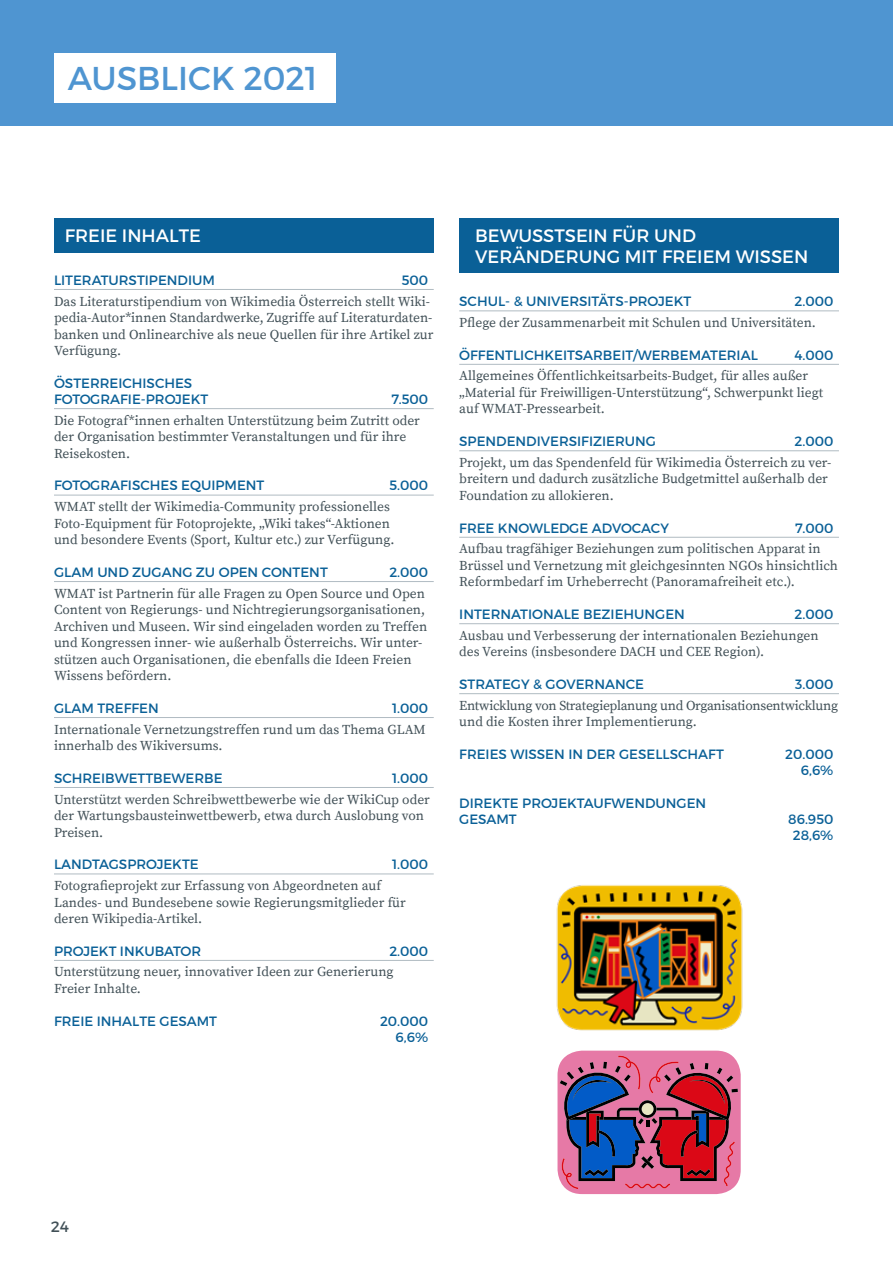
<style>
.page{position:relative;width:893px;height:1263px;background:#fff}
.page>*{position:absolute;margin:0;border:0;box-sizing:border-box;transform-origin:0 0}
.t1{font:33px "Montserrat";color:#4f95d1}
.t2{font:18px/21.6px "Montserrat";color:#fff}
.t3{font:15px "Montserrat Alternates";color:#415057}
.t4{font:13.5px/16.5px "Source Serif Pro";color:#415057}
.t5{font:13.5px/16.2px "Montserrat";color:#0a6097;text-align:right}
.t6{font:13.5px/16.5px "Source Serif Pro";letter-spacing:-.02em;color:#415057}
</style>
<div class="page">
<div style="left:0;top:0;width:893px;height:125px;background:#4f95d1"></div>
<div style="left:54px;top:53px;width:282px;height:50px;background:#fff"></div>
<hr style="left:459px;top:310px;width:380px;height:1px;background:#b0bbc2">
<hr style="left:459px;top:364px;width:380px;height:1px;background:#b0bbc2">
<hr style="left:459px;top:450px;width:380px;height:1px;background:#b0bbc2">
<hr style="left:459px;top:537px;width:380px;height:1px;background:#b0bbc2">
<hr style="left:459px;top:623px;width:380px;height:1px;background:#b0bbc2">
<hr style="left:459px;top:693px;width:380px;height:1px;background:#b0bbc2">
<div style="left:459px;top:218px;width:380px;height:55px;background:#0a6097"></div>
<hr style="left:54px;top:289px;width:380px;height:1px;background:#b0bbc2">
<hr style="left:54px;top:408px;width:380px;height:1px;background:#b0bbc2">
<hr style="left:54px;top:495px;width:380px;height:1px;background:#b0bbc2">
<hr style="left:54px;top:581px;width:380px;height:1px;background:#b0bbc2">
<hr style="left:54px;top:717px;width:380px;height:1px;background:#b0bbc2">
<hr style="left:54px;top:787px;width:380px;height:1px;background:#b0bbc2">
<hr style="left:54px;top:873px;width:380px;height:1px;background:#b0bbc2">
<hr style="left:54px;top:960px;width:380px;height:1px;background:#b0bbc2">
<div style="left:54px;top:218px;width:380px;height:34px;background:#0a6097"></div>
<img style="left:556px;top:885px;width:187px;height:146px">
<svg style="left:557px;top:1051px;width:184px;height:143px;background:#9f557d"></svg>
<h1 class="t1" style="left:68px;top:58px;width:251px">AUSBLICK 2021</h1>
<h2 class="t2" style="left:65px;top:224px;width:138px">FREIE INHALTE</h2>
<p class="t5" style="left:54px;top:272px;width:162px">LITERATURSTIPENDIUM</p>
<p class="t5" style="left:402px;top:272px;width:28px">500</p>
<p class="t4" style="left:54px;top:293px;width:381px">Das Literaturstipendium von Wikimedia Österreich stellt Wiki&shy;pedia-Autor*innen Standardwerke, Zugriffe auf Literaturdaten&shy;banken und Onlinearchive als neue Quellen für ihre Artikel zur Verfügung.</p>
<p class="t5" style="left:54px;top:375px;width:156px;text-align:left">ÖSTERREICHISCHES<br>FOTOGRAFIE-PROJEKT</p>
<p class="t5" style="left:392px;top:391px;width:38px">7.500</p>
<p class="t4" style="left:54px;top:412px;width:367px">Die Fotograf*innen erhalten Unterstützung beim Zutritt oder der Organisation bestimmter Veranstaltungen und für ihre<br>Reisekosten.</p>
<p class="t5" style="left:54px;top:477px;width:212px">FOTOGRAFISCHES EQUIPMENT</p>
<p class="t5" style="left:389px;top:477px;width:40px">5.000</p>
<p class="t4" style="left:54px;top:499px;width:342px">WMAT stellt der Wikimedia-Community professionelles<br>Foto-Equipment für Fotoprojekte, „Wiki takes“-Aktionen und besondere Events (Sport, Kultur etc.) zur Verfügung.</p>
<p class="t5" style="left:54px;top:564px;width:275px">GLAM UND ZUGANG ZU OPEN CONTENT</p>
<p class="t5" style="left:389px;top:564px;width:40px">2.000</p>
<p class="t4" style="left:54px;top:585px;width:375px">WMAT ist Partnerin für alle Fragen zu Open Source und Open Content von Regierungs- und Nichtregierungsorganisationen, Archiven und Museen. Wir sind eingeladen worden zu Treffen und Kongressen inner- wie außerhalb Österreichs. Wir unter&shy;stützen auch Organisationen, die ebenfalls die Ideen Freien Wissens befördern.</p>
<p class="t5" style="left:54px;top:700px;width:106px">GLAM TREFFEN</p>
<p class="t5" style="left:392px;top:700px;width:38px">1.000</p>
<p class="t4" style="left:54px;top:721px;width:373px">Internationale Vernetzungstreffen rund um das Thema GLAM innerhalb des Wikiversums.</p>
<p class="t5" style="left:54px;top:770px;width:170px">SCHREIBWETTBEWERBE</p>
<p class="t5" style="left:392px;top:770px;width:38px">1.000</p>
<p class="t4" style="left:54px;top:791px;width:377px">Unterstützt werden Schreibwettbewerbe wie der WikiCup oder der Wartungsbausteinwettbewerb, etwa durch Auslobung von<br>Preisen.</p>
<p class="t5" style="left:54px;top:856px;width:146px">LANDTAGSPROJEKTE</p>
<p class="t5" style="left:392px;top:856px;width:38px">1.000</p>
<p class="t4" style="left:54px;top:878px;width:353px">Fotografieprojekt zur Erfassung von Abgeordneten auf<br>Landes- und Bundesebene sowie Regierungsmitglieder für deren Wikipedia-Artikel.</p>
<p class="t5" style="left:54px;top:943px;width:149px">PROJEKT INKUBATOR</p>
<p class="t5" style="left:389px;top:943px;width:40px">2.000</p>
<p class="t4" style="left:54px;top:964px;width:341px">Unterstützung neuer, innovativer Ideen zur Generierung<br>Freier Inhalte.</p>
<p class="t5" style="left:54px;top:1013px;width:165px">FREIE INHALTE GESAMT</p>
<p class="t5" style="left:380px;top:1013px;width:50px">20.000<br>6,6%</p>
<h2 class="t2" style="left:475px;top:224px;width:335px">BEWUSSTSEIN FÜR UND<br>VERÄNDERUNG MIT FREIEM WISSEN</h2>
<p class="t5" style="left:459px;top:293px;width:233px">SCHUL- &amp; UNIVERSITÄTS-PROJEKT</p>
<p class="t5" style="left:795px;top:293px;width:40px">2.000</p>
<p class="t4" style="left:459px;top:315px;width:358px">Pflege der Zusammenarbeit mit Schulen und Universitäten.</p>
<p class="t5" style="left:459px;top:347px;width:300px">ÖFFENTLICHKEITSARBEIT/WERBEMATERIAL</p>
<p class="t5" style="left:794px;top:347px;width:41px">4.000</p>
<p class="t4" style="left:459px;top:368px;width:365px">Allgemeines Öffentlichkeitsarbeits-Budget, für alles außer „Material für Freiwilligen-Unterstützung“, Schwerpunkt liegt auf WMAT-Pressearbeit.</p>
<p class="t5" style="left:459px;top:433px;width:198px">SPENDENDIVERSIFIZIERUNG</p>
<p class="t5" style="left:795px;top:433px;width:40px">2.000</p>
<p class="t4" style="left:459px;top:455px;width:374px">Projekt, um das Spendenfeld für Wikimedia Österreich zu ver&shy;breitern und dadurch zusätzliche Budgetmittel außerhalb der<br>Foundation zu allokieren.</p>
<p class="t5" style="left:459px;top:520px;width:211px">FREE KNOWLEDGE ADVOCACY</p>
<p class="t5" style="left:795px;top:520px;width:40px">7.000</p>
<p class="t4" style="left:459px;top:541px;width:380px">Aufbau tragfähiger Beziehungen zum politischen Apparat in<br>Brüssel und Vernetzung mit gleichgesinnten NGOs hinsichtlich<br>Reformbedarf im Urheberrecht (Panoramafreiheit etc.).</p>
<p class="t5" style="left:459px;top:606px;width:227px">INTERNATIONALE BEZIEHUNGEN</p>
<p class="t5" style="left:795px;top:606px;width:40px">2.000</p>
<p class="t4" style="left:459px;top:628px;width:361px">Ausbau und Verbesserung der internationalen Beziehungen des Vereins (insbesondere DACH und CEE Region).</p>
<p class="t5" style="left:459px;top:676px;width:186px">STRATEGY &amp; GOVERNANCE</p>
<p class="t5" style="left:795px;top:676px;width:40px">3.000</p>
<p class="t6" style="left:459px;top:697px;width:380px">Entwicklung von Strategieplanung und Organisationsentwicklung und die Kosten ihrer Implementierung.</p>
<p class="t5" style="left:459px;top:746px;width:266px">FREIES WISSEN IN DER GESELLSCHAFT</p>
<p class="t5" style="left:785px;top:746px;width:50px">20.000<br>6,6%</p>
<p class="t5" style="left:459px;top:795px;width:248px;text-align:left">DIREKTE PROJEKTAUFWENDUNGEN<br>GESAMT</p>
<p class="t5" style="left:788px;top:811px;width:47px;text-align:center">86.950<br>28,6%</p>
<p class="t3" style="left:51px;top:1218px;width:20px">24</p>
</div>
